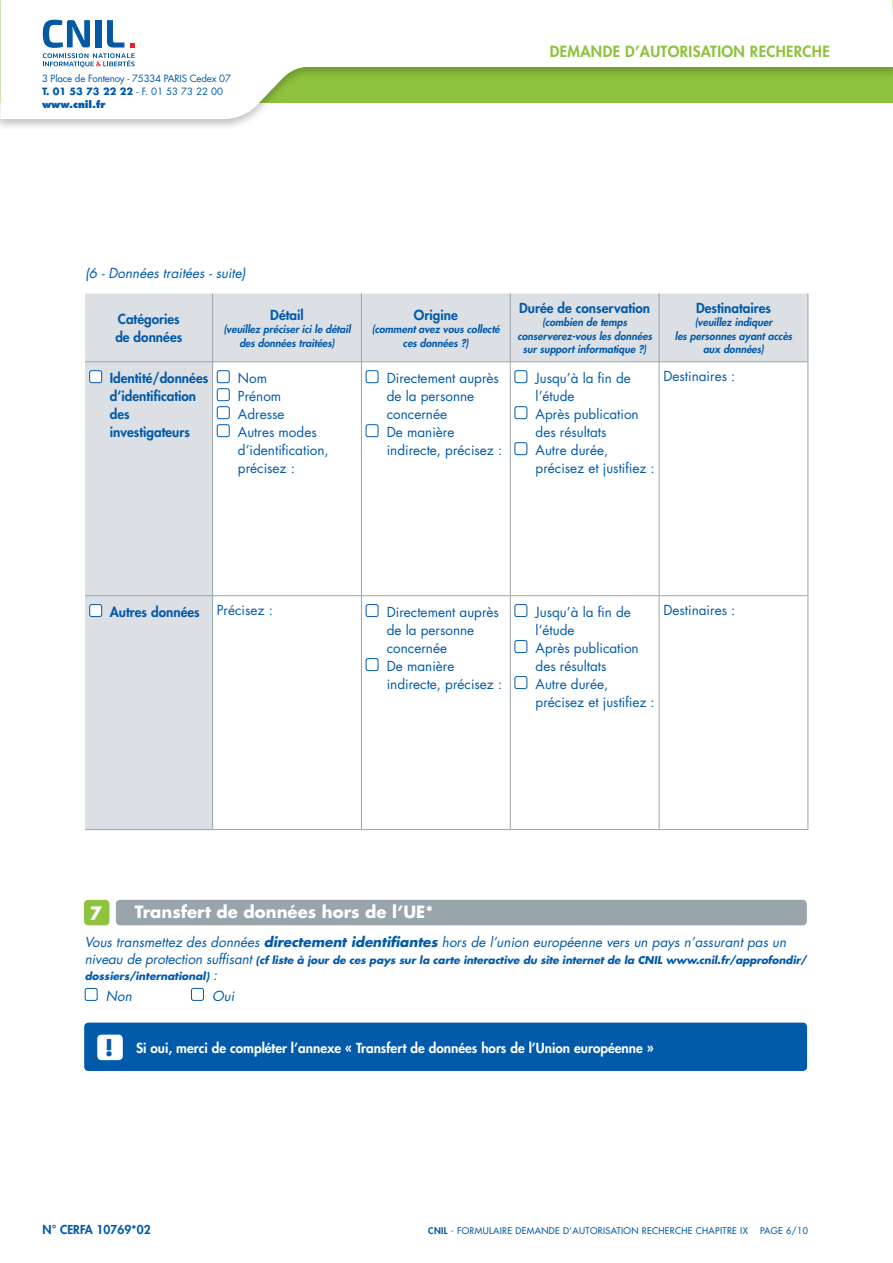
<style>
.page{position:relative;width:893px;height:1263px;background:#fff}
.page>*{position:absolute;margin:0;border:0;box-sizing:border-box;transform-origin:0 0}
.t1{font:700 18px "Futura";color:#fff}
.t2{font:700 16.5px "Futura";color:#fff}
.t3{font:800 15px "Futura";letter-spacing:.025em;color:#8fc23e}
.t4{font:13.5px/18px "Futura";color:#015aaa}
.t5{font:italic 13.5px "Futura";color:#015aaa}
.t6{font:800 13.5px/18px "Futura";color:#015aaa}
.t7{font:800 13.5px "Futura";color:#fff}
.t8{font:800 12px "Futura";letter-spacing:.005em;color:#015aaa}
.t9{font:italic 800 10.5px/13.5px "Futura";color:#015aaa;text-align:center}
.t10{font:italic 700 10.5px/16.5px "Futura";letter-spacing:-.01em;color:#015aaa}
.t11{font:9.75px/12.8px "Futura";letter-spacing:-.02em;color:#015aaa}
.t12{font:9px "Futura";letter-spacing:.04em;color:#015aaa}
.s1{font-weight:700}
.s2{font-weight:800}
.s3{font-weight:400;font-size:13.5px}
.s4{font-weight:700;font-size:22.5px;color:#015aaa}
</style>
<div class="page">
<svg style="left:0;top:0;width:893px;height:120px"></svg>
<svg style="left:85px;top:293px;width:722px;height:536px"></svg>
<svg style="left:213px;top:363px;width:446px;height:232px"></svg>
<hr style="left:510px;top:293px;width:1px;height:69px;background:#99a4ab">
<hr style="left:659px;top:293px;width:1px;height:69px;background:#99a4ab">
<hr style="left:212px;top:293px;width:1px;height:69px;background:#99a4ab">
<hr style="left:361px;top:293px;width:1px;height:69px;background:#99a4ab">
<hr style="left:85px;top:362px;width:128px;height:1px;background:#99a4ab">
<hr style="left:213px;top:362px;width:148px;height:1px;background:#99a4ab">
<hr style="left:361px;top:362px;width:149px;height:1px;background:#99a4ab">
<hr style="left:510px;top:362px;width:149px;height:1px;background:#99a4ab">
<hr style="left:659px;top:362px;width:148px;height:1px;background:#99a4ab">
<hr style="left:213px;top:595px;width:148px;height:1px;background:#99a4ab">
<hr style="left:361px;top:595px;width:149px;height:1px;background:#99a4ab">
<hr style="left:511px;top:595px;width:148px;height:1px;background:#99a4ab">
<hr style="left:660px;top:595px;width:147px;height:1px;background:#99a4ab">
<hr style="left:212px;top:362px;width:1px;height:233px;background:#99a4ab">
<hr style="left:361px;top:362px;width:1px;height:233px;background:#99a4ab">
<hr style="left:212px;top:596px;width:1px;height:233px;background:#99a4ab">
<hr style="left:510px;top:362px;width:1px;height:234px;background:#99a4ab">
<hr style="left:659px;top:362px;width:1px;height:234px;background:#99a4ab">
<hr style="left:510px;top:596px;width:1px;height:233px;background:#99a4ab">
<hr style="left:659px;top:596px;width:1px;height:233px;background:#99a4ab">
<hr style="left:361px;top:596px;width:1px;height:233px;background:#99a4ab">
<hr style="left:85px;top:595px;width:128px;height:1px;background:#99a4ab">
<hr style="left:807px;top:293px;width:1px;height:69px;background:#99a4ab">
<hr style="left:807px;top:362px;width:1px;height:234px;background:#99a4ab">
<hr style="left:807px;top:596px;width:1px;height:233px;background:#99a4ab">
<hr style="left:85px;top:829px;width:128px;height:1px;background:#99a4ab">
<hr style="left:213px;top:829px;width:148px;height:1px;background:#99a4ab">
<hr style="left:361px;top:829px;width:149px;height:1px;background:#99a4ab">
<hr style="left:510px;top:829px;width:149px;height:1px;background:#99a4ab">
<hr style="left:659px;top:829px;width:149px;height:1px;background:#99a4ab">
<div style="left:90px;top:371px;width:12px;height:12px;background:#fff;border-radius:2px"></div>
<div style="left:89px;top:370px;width:13px;height:13px;border:1px solid #015aaa;border-radius:2px"></div>
<div style="left:217px;top:370px;width:13px;height:13px;border:1px solid #015aaa;border-radius:2px"></div>
<div style="left:217px;top:388px;width:13px;height:13px;border:1px solid #015aaa;border-radius:2px"></div>
<div style="left:217px;top:406px;width:13px;height:13px;border:1px solid #015aaa;border-radius:2px"></div>
<div style="left:217px;top:424px;width:13px;height:13px;border:1px solid #015aaa;border-radius:2px"></div>
<div style="left:366px;top:370px;width:12px;height:13px;border:1px solid #015aaa;border-radius:2px"></div>
<div style="left:366px;top:424px;width:12px;height:13px;border:1px solid #015aaa;border-radius:2px"></div>
<div style="left:514px;top:370px;width:13px;height:13px;border:1px solid #015aaa;border-radius:2px"></div>
<div style="left:514px;top:406px;width:13px;height:13px;border:1px solid #015aaa;border-radius:2px"></div>
<div style="left:514px;top:442px;width:13px;height:13px;border:1px solid #015aaa;border-radius:2px"></div>
<div style="left:90px;top:605px;width:12px;height:12px;background:#fff;border-radius:2px"></div>
<div style="left:89px;top:604px;width:13px;height:13px;border:1px solid #015aaa;border-radius:2px"></div>
<div style="left:366px;top:604px;width:12px;height:13px;border:1px solid #015aaa;border-radius:2px"></div>
<div style="left:366px;top:658px;width:12px;height:13px;border:1px solid #015aaa;border-radius:2px"></div>
<div style="left:514px;top:604px;width:13px;height:13px;border:1px solid #015aaa;border-radius:2px"></div>
<div style="left:514px;top:640px;width:13px;height:13px;border:1px solid #015aaa;border-radius:2px"></div>
<div style="left:514px;top:676px;width:13px;height:13px;border:1px solid #015aaa;border-radius:2px"></div>
<div style="left:116px;top:900px;width:691px;height:25px;background:#99a4ab;border-radius:4px"></div>
<div style="left:84px;top:900px;width:25px;height:25px;background:#8fc23e;border-radius:4px"></div>
<div style="left:85px;top:988px;width:13px;height:13px;border:1px solid #015aaa;border-radius:2px"></div>
<div style="left:191px;top:988px;width:13px;height:13px;border:1px solid #015aaa;border-radius:2px"></div>
<div style="left:84px;top:1022px;width:723px;height:49px;background:#015aaa;border-radius:4px"></div>
<div style="left:97px;top:1035px;width:26px;height:25px;background:#fff;border-radius:4px"></div>
<svg style="left:43px;top:20px;width:92px;height:47px"></svg>
<p class="t11" style="left:42px;top:73px;width:191px">3 Place de Fontenoy - 75334 PARIS Cedex 07<br><span class="s1">T. 01 53 73 22 22</span> - F. 01 53 73 22 00 <span class="s2">www.cnil.fr</span></p>
<p class="t3" style="left:550px;top:42px;width:281px">DEMANDE D’AUTORISATION RECHERCHE</p>
<p class="t5" style="left:85px;top:265px;width:162px">(6 - Données traitées - suite)</p>
<p class="t6" style="left:115px;top:310px;width:68px">Catégories de données</p>
<p class="t6" style="left:270px;top:306px;width:35px">Détail</p>
<p class="t9" style="left:223px;top:322px;width:129px">(veuillez préciser ici le détail des données traitées)</p>
<p class="t6" style="left:414px;top:306px;width:45px">Origine</p>
<p class="t9" style="left:372px;top:322px;width:129px">(comment avez vous collecté ces données ?)</p>
<p class="t6" style="left:519px;top:299px;width:133px">Durée de conservation</p>
<p class="t9" style="left:517px;top:316px;width:136px">(combien de temps conserverez-vous les données sur support informatique ?)</p>
<p class="t6" style="left:696px;top:299px;width:77px">Destinataires</p>
<p class="t9" style="left:675px;top:316px;width:119px">(veuillez indiquer<br>les personnes ayant accès aux données)</p>
<p class="t6" style="left:110px;top:369px;width:100px">Identité/données d’identification des investigateurs</p>
<p class="t4" style="left:238px;top:369px;width:92px">Nom<br>Prénom<br>Adresse<br>Autres modes d’identification, précisez :</p>
<p class="t4" style="left:387px;top:369px;width:117px">Directement auprès de la personne concernée<br>De manière indirecte, précisez :</p>
<p class="t4" style="left:536px;top:369px;width:121px">Jusqu’à la fin de l’étude<br>Après publication des résultats<br>Autre durée, précisez et justifiez :</p>
<p class="t4" style="left:663px;top:367px;width:74px">Destinaires :</p>
<p class="t6" style="left:110px;top:603px;width:91px">Autres données</p>
<p class="t4" style="left:217px;top:601px;width:57px">Précisez :</p>
<p class="t4" style="left:387px;top:603px;width:117px">Directement auprès de la personne concernée<br>De manière indirecte, précisez :</p>
<p class="t4" style="left:536px;top:603px;width:121px">Jusqu’à la fin de l’étude<br>Après publication des résultats<br>Autre durée, précisez et justifiez :</p>
<p class="t4" style="left:663px;top:601px;width:74px">Destinaires :</p>
<h1 class="t1" style="left:90px;top:901px;width:14px">7</h1>
<p class="t2" style="left:135px;top:901px;width:300px">Transfert de données hors de l’UE*</p>
<p class="t5" style="left:85px;top:933px;width:703px">Vous transmettez des données <span class="s1">directement identifiantes</span> hors de l’union européenne vers un pays n’assurant pas un</p>
<p class="t10" style="left:85px;top:951px;width:723px"><span class="s3">niveau de protection suffisant</span> (cf liste à jour de ces pays sur la carte interactive du site internet de la CNIL www.cnil.fr/approfondir/ dossiers/international) <span class="s3">:</span></p>
<p class="t5" style="left:106px;top:987px;width:27px">Non</p>
<p class="t5" style="left:212px;top:987px;width:24px">Oui</p>
<p class="t7" style="left:105px;top:1039px;width:550px"><span class="s4">!</span> Si oui, merci de compléter l’annexe « Transfert de données hors de l’Union européenne »</p>
<p class="t8" style="left:43px;top:1222px;width:110px">N° CERFA 10769*02</p>
<p class="t12" style="left:428px;top:1225px;width:321px"><span class="s2">CNIL</span> - FORMULAIRE DEMANDE D’AUTORISATION RECHERCHE CHAPITRE IX</p>
<p class="t12" style="left:760px;top:1225px;width:49px">PAGE 6/10</p>
</div>
